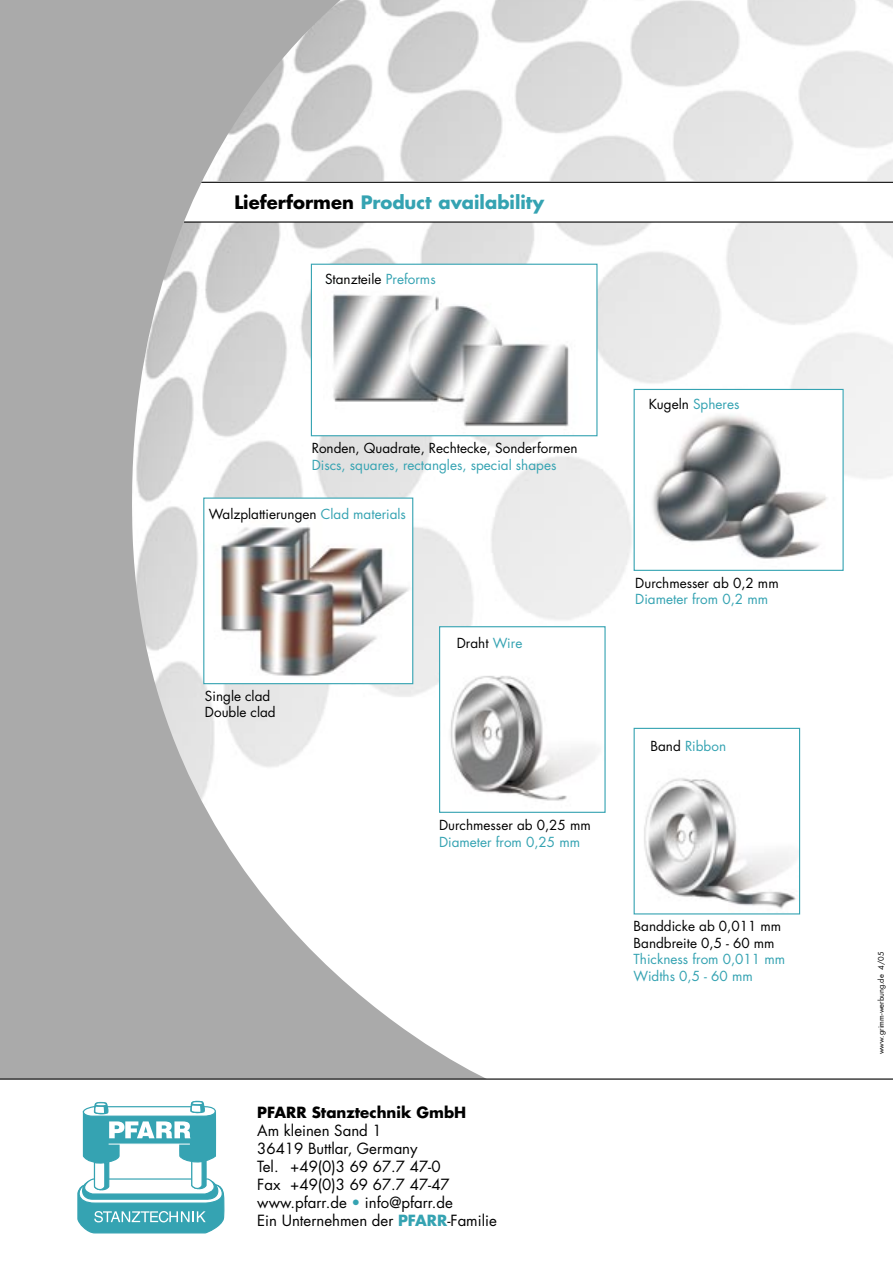
<style>
.page{position:relative;width:893px;height:1263px;background:#fff}
.page>*{position:absolute;margin:0;border:0;box-sizing:border-box;transform-origin:0 0}
.t1{font:700 18px "Futura";color:#35a3b2}
.t2{font:15px "Futura";color:#000}
.t3{font:700 15px "Futura";color:#000}
.t4{font:13.5px "Futura";color:#000}
.t5{font:13.5px "Futura";color:#35a3b2}
.t6{font:7.5px "Futura";color:#000}
.s1{color:#000}
.s2{color:#35a3b2}
.s3{font-weight:700;color:#35a3b2}
</style>
<div class="page">
<img style="left:492px;top:0;width:401px;height:915px">
<div style="left:157px;top:182px;width:736px;height:40px;background:#fff"></div>
<hr style="left:0;top:182px;width:893px;height:1px;background:#000">
<svg style="left:0;top:0;width:492px;height:1078px;fill:#aaa"></svg>
<hr style="left:184px;top:221px;width:709px;height:2px;background:#000">
<hr style="left:0;top:1078px;width:893px;height:1px;background:#000">
<svg style="left:77px;top:1101px;width:147px;height:132px"></svg>
<div style="left:634px;top:728px;width:166px;height:186px;background:#fff"></div>
<img style="left:644px;top:778px;width:152px;height:131px">
<div style="left:634px;top:728px;width:166px;height:186px;border:1px solid #35a3b2"></div>
<div style="left:440px;top:627px;width:165px;height:185px;background:#fff"></div>
<img style="left:450px;top:676px;width:146px;height:125px">
<div style="left:439px;top:626px;width:167px;height:187px;border:1px solid #35a3b2"></div>
<img style="left:205px;top:499px;width:206px;height:181px">
<div style="left:203px;top:497px;width:210px;height:187px;border:1px solid #35a3b2"></div>
<img style="left:636px;top:391px;width:206px;height:178px">
<div style="left:634px;top:389px;width:210px;height:182px;border:1px solid #35a3b2"></div>
<div style="left:311px;top:264px;width:286px;height:172px;background:#fff"></div>
<img style="left:332px;top:294px;width:237px;height:133px">
<div style="left:311px;top:264px;width:286px;height:172px;border:1px solid #35a3b2"></div>
<p class="t1" style="left:234px;top:190px;width:311px"><span class="s1">Lieferformen</span> Product availability</p>
<p class="t4" style="left:325px;top:270px;width:112px">Stanzteile <span class="s2">Preforms</span></p>
<p class="t4" style="left:312px;top:439px;width:267px">Ronden, Quadrate, Rechtecke, Sonderformen</p>
<p class="t5" style="left:312px;top:455px;width:246px">Discs, squares, rectangles, special shapes</p>
<p class="t4" style="left:209px;top:504px;width:199px">Walzplattierungen <span class="s2">Clad materials</span></p>
<p class="t4" style="left:205px;top:686px;width:67px">Single clad</p>
<p class="t4" style="left:205px;top:703px;width:72px">Double clad</p>
<p class="t4" style="left:457px;top:634px;width:67px">Draht <span class="s2">Wire</span></p>
<p class="t4" style="left:439px;top:816px;width:153px">Durchmesser ab 0,25 mm</p>
<p class="t5" style="left:439px;top:832px;width:143px">Diameter from 0,25 mm</p>
<p class="t5" style="left:649px;top:395px;width:92px"><span class="s1">Kugeln</span> Spheres</p>
<p class="t4" style="left:635px;top:574px;width:145px">Durchmesser ab 0,2 mm</p>
<p class="t5" style="left:635px;top:590px;width:134px">Diameter from 0,2 mm</p>
<p class="t5" style="left:650px;top:737px;width:77px"><span class="s1">Band</span> Ribbon</p>
<p class="t4" style="left:634px;top:917px;width:149px">Banddicke ab 0,011 mm</p>
<p class="t4" style="left:634px;top:934px;width:143px">Bandbreite 0,5 - 60 mm</p>
<p class="t5" style="left:634px;top:950px;width:153px">Thickness from 0,011 mm</p>
<p class="t5" style="left:634px;top:967px;width:121px">Widths 0,5 - 60 mm</p>
<p class="t3" style="left:257px;top:1102px;width:211px">PFARR Stanztechnik GmbH</p>
<p class="t2" style="left:257px;top:1120px;width:126px">Am kleinen Sand 1</p>
<p class="t2" style="left:257px;top:1138px;width:162px">36419 Buttlar, Germany</p>
<p class="t2" style="left:257px;top:1156px;width:185px">Tel. +49(0)3 69 67.7 47-0</p>
<p class="t2" style="left:257px;top:1174px;width:194px">Fax +49(0)3 69 67.7 47-47</p>
<p class="t2" style="left:257px;top:1192px;width:197px">www.pfarr.de <span class="s2">•</span> info@pfarr.de</p>
<p class="t2" style="left:257px;top:1210px;width:241px">Ein Unternehmen der <span class="s3">PFARR</span>-Familie</p>
<p class="t6" style="left:876px;top:1054px;width:104px;rotate:-90deg">www.grimm-werbung.de 4/05</p>
</div>
